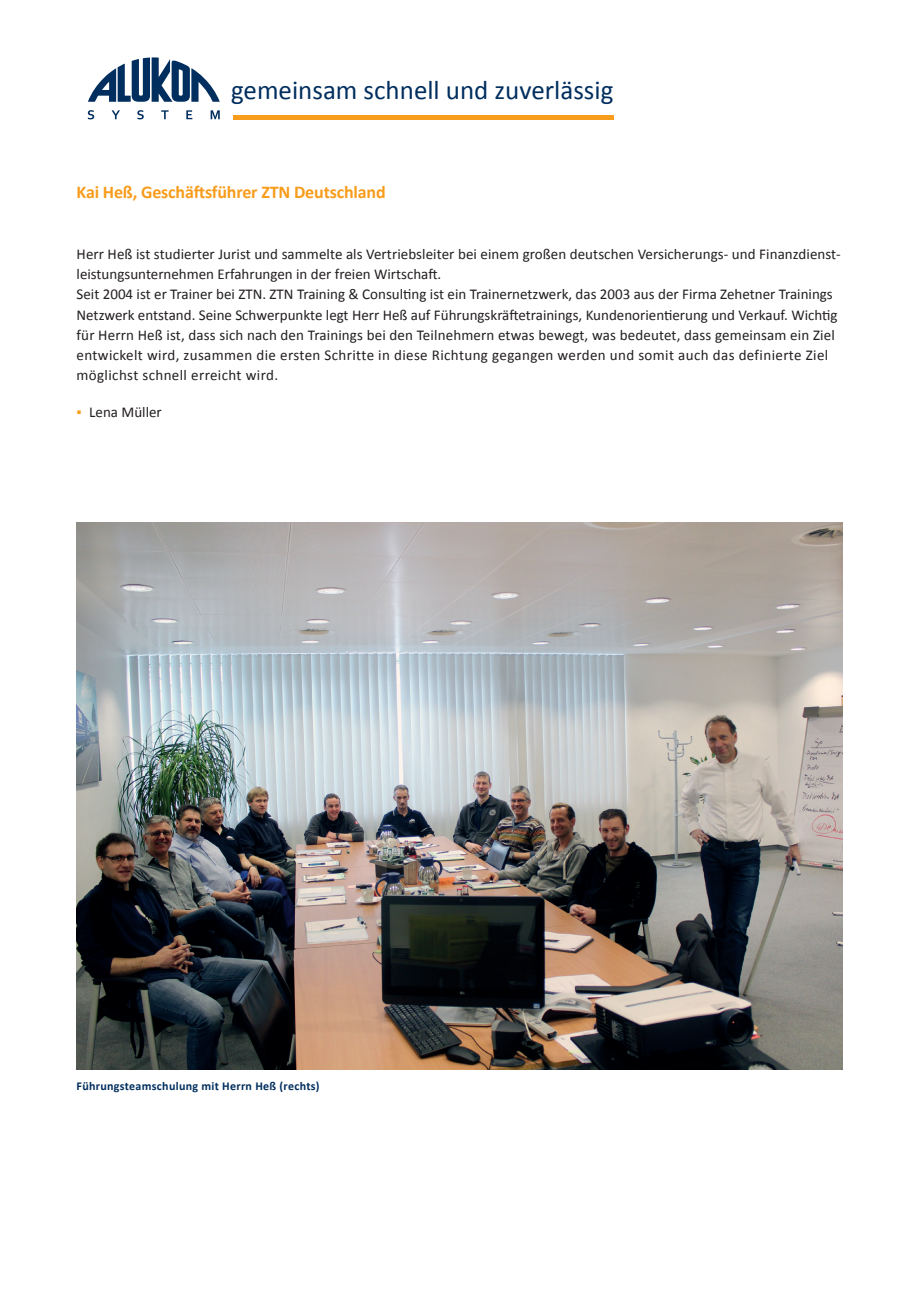
<style>
.page{position:relative;width:919px;height:1289px;background:#fff}
.page>*{position:absolute;margin:0;border:0;box-sizing:border-box;transform-origin:0 0}
.t1{font:27px "Calibri";color:#002e5e}
.t2{font:700 18px "Calibri";letter-spacing:-.01em;color:#f89c1c}
.t3{font:15px/20.2px "Calibri";letter-spacing:.005em;color:#231f20}
.t4{font:700 12px "Calibri";letter-spacing:.025em;color:#002e5e}
.s1{color:#f89c1c}
</style>
<div class="page">
<hr style="left:233px;top:115px;width:380px;height:4px;background:#f89c1c">
<svg style="left:88px;top:57px;width:132px;height:45px"></svg>
<svg style="left:88px;top:110px;width:6px;height:9px"></svg>
<svg style="left:112px;top:110px;width:8px;height:9px"></svg>
<svg style="left:137px;top:110px;width:7px;height:9px"></svg>
<svg style="left:161px;top:110px;width:7px;height:9px"></svg>
<svg style="left:186px;top:110px;width:6px;height:9px"></svg>
<svg style="left:210px;top:110px;width:10px;height:9px"></svg>
<img style="left:77px;top:522px;width:765px;height:547px">
<h1 class="t1" style="left:231px;top:71px;width:384px">gemeinsam schnell und zuverlässig</h1>
<p class="t2" style="left:77px;top:179px;width:310px">Kai Heß, Geschäftsführer ZTN Deutschland</p>
<p class="t3" style="left:77px;top:243px;width:765px">Herr Heß ist studierter Jurist und sammelte als Vertriebsleiter bei einem großen deutschen Versicherungs- und Finanzdienst&shy;leistungsunternehmen Erfahrungen in der freien Wirtschaft.<br>Seit 2004 ist er Trainer bei ZTN. ZTN Training &amp; Consulting ist ein Trainernetzwerk, das 2003 aus der Firma Zehetner Trainings Netzwerk entstand. Seine Schwerpunkte legt Herr Heß auf Führungskräftetrainings, Kundenorientierung und Verkauf. Wichtig für Herrn Heß ist, dass sich nach den Trainings bei den Teilnehmern etwas bewegt, was bedeutet, dass gemeinsam ein Ziel entwickelt wird, zusammen die ersten Schritte in diese Richtung gegangen werden und somit auch das definierte Ziel möglichst schnell erreicht wird.</p>
<p class="t3" style="left:77px;top:402px;width:87px"><span class="s1">▪</span> Lena Müller</p>
<p class="t4" style="left:77px;top:1077px;width:244px">Führungsteamschulung mit Herrn Heß (rechts)</p>
</div>
